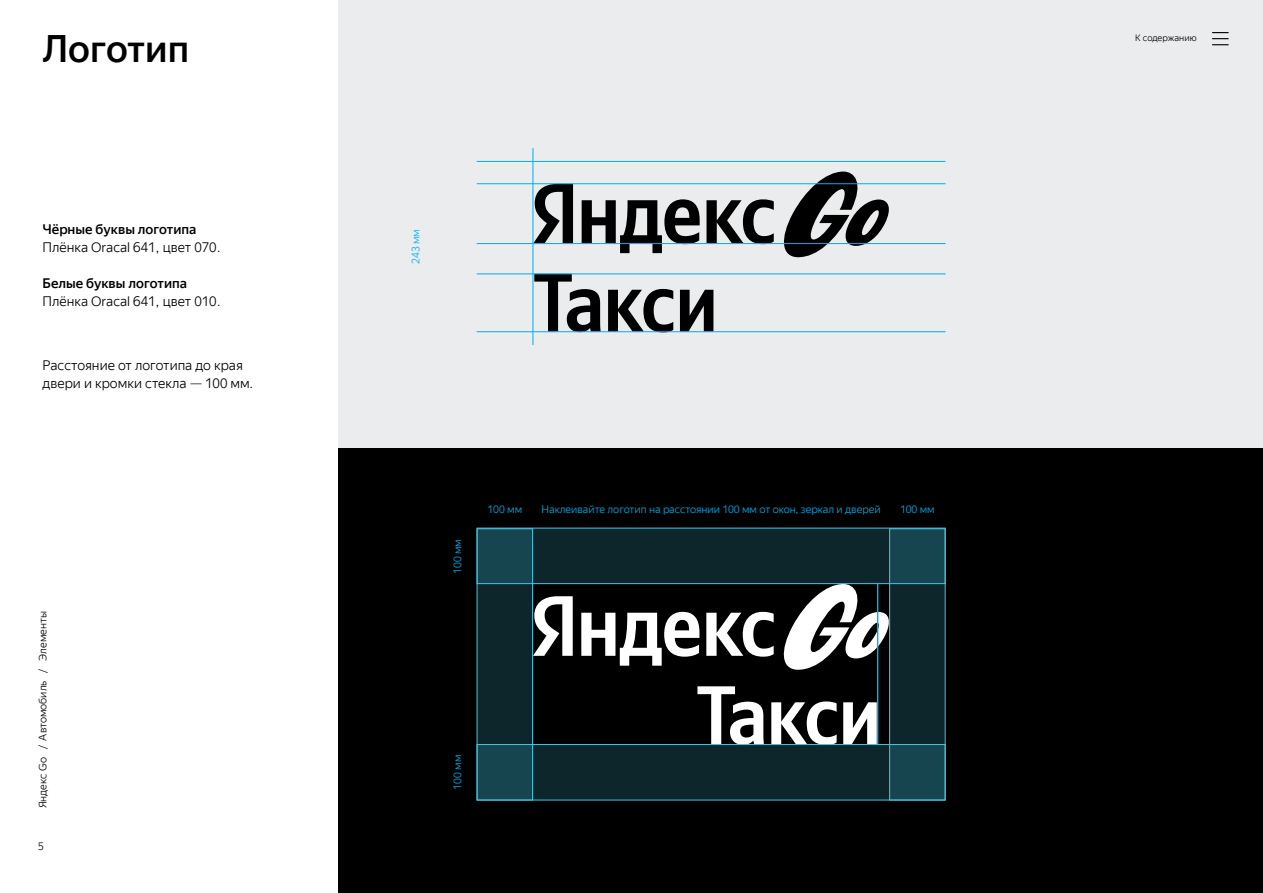
<style>
.page{position:relative;width:1263px;height:893px;background:#fff}
.page>*{position:absolute;margin:0;border:0;box-sizing:border-box;transform-origin:0 0}
.t1{font:500 37.5px "YS Text";color:#000}
.t2{font:300 13.5px/18px "YS Text";color:#000}
.t3{font:500 13.5px "YS Text";color:#000}
.t4{font:300 10.5px "YS Text";color:#00aeef}
.t5{font:300 10.5px "YS Text";color:#000}
.t6{font:300 9px "YS Text";color:#000}
</style>
<div class="page">
<div style="left:338px;top:446px;width:925px;height:447px;background:#000"></div>
<div style="left:338px;top:0;width:925px;height:448px;background:#ebeced"></div>
<hr style="left:477px;top:161px;width:468px;height:1px;background:#00aeef">
<svg style="left:680px;top:290px;width:33px;height:41px"></svg>
<svg style="left:608px;top:289px;width:65px;height:42px"></svg>
<svg style="left:534px;top:275px;width:67px;height:56px"></svg>
<svg style="left:534px;top:184px;width:39px;height:59px"></svg>
<svg style="left:582px;top:199px;width:118px;height:54px"></svg>
<svg style="left:706px;top:172px;width:183px;height:85px"></svg>
<hr style="left:533px;top:148px;width:1px;height:197px;background:#00aeef">
<hr style="left:477px;top:243px;width:468px;height:1px;background:#00aeef">
<hr style="left:477px;top:183px;width:468px;height:1px;background:#00aeef">
<svg style="left:843px;top:702px;width:34px;height:42px"></svg>
<svg style="left:771px;top:701px;width:66px;height:43px"></svg>
<svg style="left:697px;top:686px;width:67px;height:58px"></svg>
<svg style="left:533px;top:596px;width:40px;height:60px"></svg>
<svg style="left:581px;top:612px;width:118px;height:54px"></svg>
<svg style="left:706px;top:584px;width:183px;height:86px"></svg>
<hr style="left:877px;top:584px;width:1px;height:161px;background:#00aeef">
<hr style="left:477px;top:274px;width:468px;height:1px;background:#00aeef">
<hr style="left:477px;top:331px;width:468px;height:1px;background:#00aeef">
<div style="left:477px;top:744px;width:468px;height:56px;background:#0d262c"></div>
<div style="left:477px;top:744px;width:468px;height:56px;border:1px solid #44c5e2"></div>
<svg style="left:479px;top:584px;width:52px;height:214px;background:#0f2e35"></svg>
<div style="left:477px;top:528px;width:56px;height:272px;border:1px solid #44c5e2"></div>
<svg style="left:891px;top:584px;width:52px;height:214px;background:#0f2e35"></svg>
<div style="left:889px;top:528px;width:56px;height:272px;border:1px solid #44c5e2"></div>
<svg style="left:479px;top:530px;width:464px;height:52px;background:#0f2d34"></svg>
<div style="left:477px;top:528px;width:468px;height:56px;border:1px solid #44c5e2"></div>
<svg style="left:1212px;top:32px;width:16px;height:13px"></svg>
<h1 class="t1" style="left:43px;top:24px;width:148px">Логотип</h1>
<p class="t3" style="left:43px;top:221px;width:155px">Чёрные буквы логотипа</p>
<p class="t2" style="left:43px;top:238px;width:180px">Плёнка Oracal 641, цвет 070.</p>
<p class="t3" style="left:43px;top:275px;width:146px">Белые буквы логотипа</p>
<p class="t2" style="left:43px;top:292px;width:180px">Плёнка Oracal 641, цвет 010.</p>
<p class="t2" style="left:43px;top:356px;width:212px">Расстояние от логотипа до края двери и кромки стекла — 100 мм.</p>
<p class="t5" style="left:36px;top:808px;width:199px;rotate:-90deg">Яндекс Go / Автомобиль / Элементы</p>
<p class="t5" style="left:38px;top:840px;width:7px">5</p>
<p class="t4" style="left:409px;top:264px;width:36px;rotate:-90deg">243 мм</p>
<p class="t4" style="left:451px;top:574px;width:36px;rotate:-90deg">100 мм</p>
<p class="t4" style="left:487px;top:503px;width:36px">100 мм</p>
<p class="t4" style="left:900px;top:503px;width:36px">100 мм</p>
<p class="t4" style="left:541px;top:503px;width:341px">Наклеивайте логотип на расстоянии 100 мм от окон, зеркал и дверей</p>
<p class="t4" style="left:451px;top:790px;width:36px;rotate:-90deg">100 мм</p>
<p class="t6" style="left:1135px;top:33px;width:63px">К содержанию</p>
</div>
